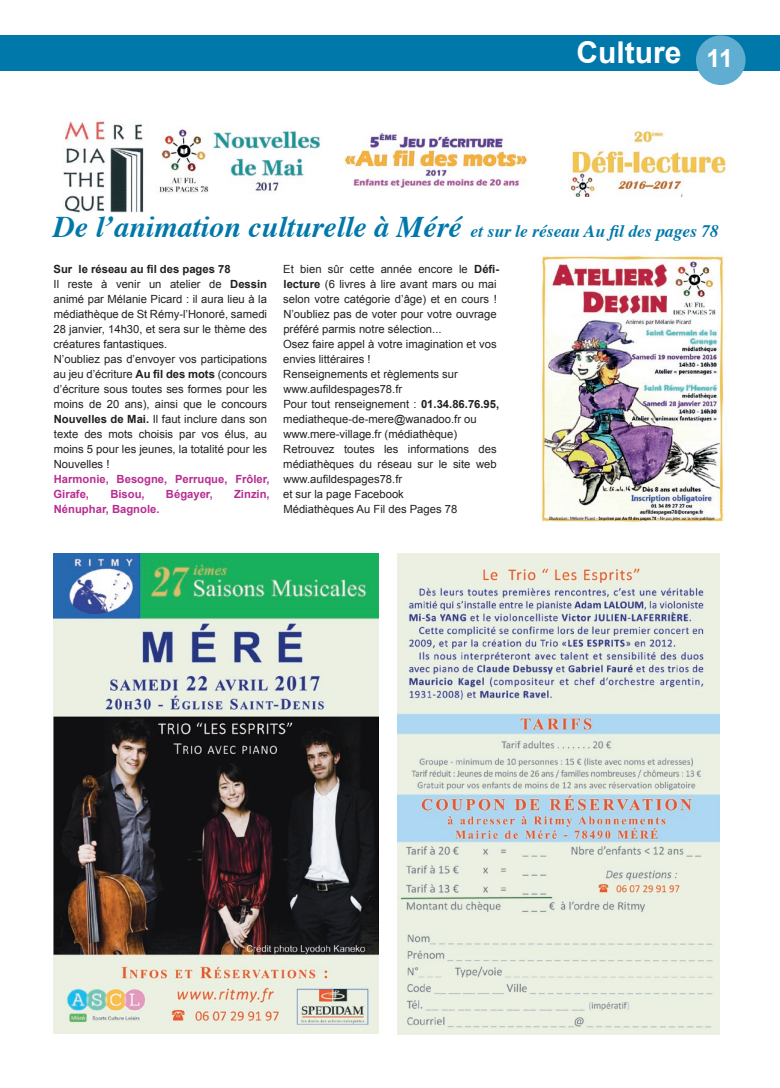
<style>
.page{position:relative;width:780px;height:1088px;background:#fff}
.page>*{position:absolute;margin:0;border:0;box-sizing:border-box;transform-origin:0 0}
.t1{font:italic 700 30px "Times";color:#0078aa}
.t2{font:700 30px "Arial";color:#fff}
.t3{font:11.25px/15px "Arial";color:#231f20}
.t4{font:700 11.25px/15px "Arial";color:#b72d92}
.s1{font-size:17.5px}
.s2{font-weight:700}
</style>
<div class="page">
<div style="left:0;top:35px;width:18px;height:36px;background:#0078aa"></div>
<div style="left:19px;top:35px;width:761px;height:36px;background:#0078aa"></div>
<div style="left:696px;top:35px;width:49px;height:50px;background:#5fadd0;border-radius:50%"></div>
<img style="left:53px;top:553px;width:326px;height:481px">
<img style="left:397px;top:553px;width:322px;height:482px">
<img style="left:63px;top:121px;width:81px;height:91px">
<img style="left:344px;top:133px;width:183px;height:55px">
<img style="left:159px;top:129px;width:162px;height:64px">
<img style="left:541px;top:255px;width:183px;height:268px">
<img style="left:570px;top:131px;width:156px;height:65px">
<h1 class="t2" style="left:576px;top:36px;width:158px">Culture <sub>11</sub></h1>
<h1 class="t1" style="left:53px;top:199px;width:667px">De l’animation culturelle à Méré <span class="s1">et sur le réseau Au fil des pages 78</span></h1>
<p class="t3" style="left:53px;top:261px;width:215px"><span class="s2">Sur le réseau au fil des pages 78<br></span>Il reste à venir un atelier de <span class="s2">Dessin </span>animé par Mélanie Picard : il aura lieu à la médiathèque de St Rémy-l’Honoré, samedi 28 janvier, 14h30, et sera sur le thème des créatures fantastiques.<br>N’oubliez pas d’envoyer vos participations au jeu d’écriture <span class="s2">Au fil des mots</span> (concours d’écriture sous toutes ses formes pour les moins de 20 ans), ainsi que le concours <span class="s2">Nouvelles de Mai.</span> Il faut inclure dans son texte des mots choisis par vos élus, au moins 5 pour les jeunes, la totalité pour les Nouvelles !</p>
<p class="t4" style="left:53px;top:471px;width:218px">Harmonie, Besogne, Perruque, Frôler,<br>Girafe,</p>
<p class="t3" style="left:283px;top:261px;width:218px">Et bien sûr cette année encore le <span class="s2">Défi&shy;lecture</span> (6 livres à lire avant mars ou mai selon votre catégorie d’âge) et en cours !<br>N’oubliez pas de voter pour votre ouvrage préféré parmis notre sélection...<br>Osez faire appel à votre imagination et vos envies littéraires !<br>Renseignements et règlements sur www.aufildespages78.fr<br>Pour tout renseignement : <span class="s2">01.34.86.76.95, </span>mediatheque-de-mere@wanadoo.fr ou www.mere-village.fr (médiathèque)<br>Retrouvez toutes les informations des médiathèques du réseau sur le site web www.aufildespages78.fr<br>et sur la page Facebook<br>Médiathèques Au Fil des Pages 78</p>
<p class="t4" style="left:110px;top:486px;width:36px">Bisou,</p>
<p class="t4" style="left:166px;top:486px;width:48px">Bégayer,</p>
<p class="t4" style="left:234px;top:486px;width:37px">Zinzin,</p>
<p class="t4" style="left:54px;top:501px;width:107px">Nénuphar, Bagnole.</p>
</div>
